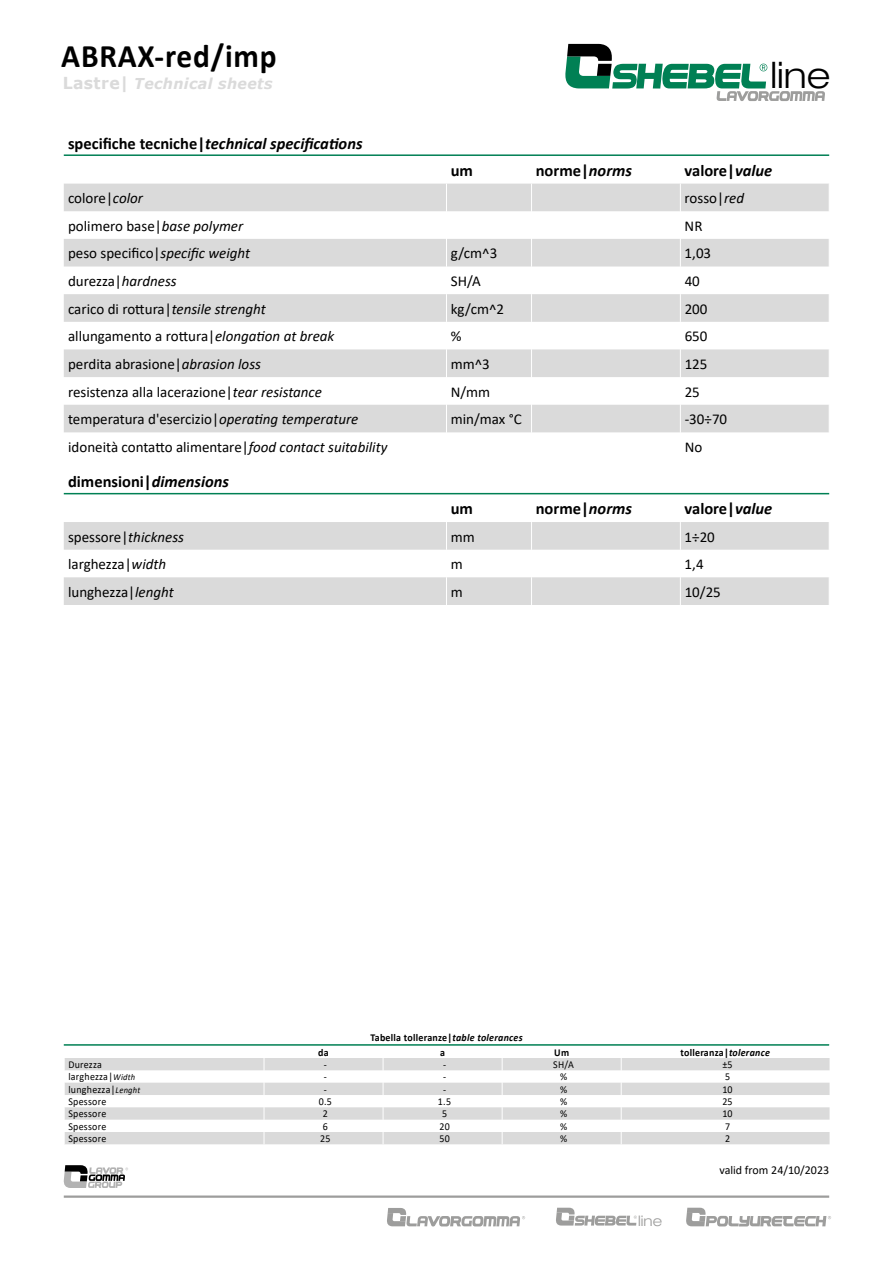
<style>
.page{position:relative;width:893px;height:1263px;background:#fff}
.page>*{position:absolute;margin:0;border:0;box-sizing:border-box;transform-origin:0 0}
.t1{font:300 expanded 36.45px "Helvetica Neue LT Std";color:#000}
.t2{font:700 33px "Calibri";letter-spacing:.025em;color:#000;scale:.95 1}
.t3{font:700 16.5px "Calibri";color:#000}
.t4{font:italic 700 16.5px "Calibri";color:#000}
.t5{font:15px "Calibri";color:#000}
.t6{font:italic 700 15px "Verdana";letter-spacing:.025em;color:#dadada;scale:.95 1}
.t7{font:300 expanded 14.55px "Helvetica Neue LT Std";color:#9d9d9c}
.t8{font:12px "Calibri";color:#000}
.t9{font:10.5px "Calibri";letter-spacing:.025em;color:#000;scale:.95 1}
.t10{font:700 10.5px "Calibri";letter-spacing:.025em;color:#000;scale:.95 1}
.s1{font-style:normal;font-size:16.5px}
.s2{font-style:normal}
.s3{font-style:italic}
.s4{font-style:italic;font-size:9px}
</style>
<div class="page">
<svg style="left:387px;top:1208px;width:138px;height:18px"></svg>
<svg style="left:556px;top:1208px;width:81px;height:17px"></svg>
<svg style="left:686px;top:1208px;width:145px;height:18px"></svg>
<hr style="left:64px;top:1195px;width:765px;height:3px;background:#9d9d9c">
<svg style="left:63px;top:1165px;width:65px;height:23px"></svg>
<svg style="left:565px;top:44px;width:260px;height:57px"></svg>
<hr style="left:64px;top:154px;width:765px;height:2px;background:#008054">
<svg style="left:64px;top:184px;width:765px;height:248px;fill:#dadada"></svg>
<svg style="left:446px;top:184px;width:1px;height:248px"></svg>
<svg style="left:531px;top:184px;width:1px;height:248px"></svg>
<svg style="left:680px;top:184px;width:1px;height:248px"></svg>
<hr style="left:64px;top:493px;width:765px;height:1px;background:#008054">
<svg style="left:64px;top:522px;width:765px;height:83px;fill:#dadada"></svg>
<svg style="left:446px;top:522px;width:1px;height:83px"></svg>
<svg style="left:531px;top:522px;width:1px;height:83px"></svg>
<svg style="left:680px;top:522px;width:1px;height:83px"></svg>
<hr style="left:64px;top:1044px;width:765px;height:2px;background:#008054">
<svg style="left:65px;top:1058px;width:765px;height:86px;fill:#dadada"></svg>
<svg style="left:64px;top:1058px;width:1px;height:86px"></svg>
<svg style="left:264px;top:1058px;width:1px;height:86px"></svg>
<svg style="left:383px;top:1058px;width:1px;height:86px"></svg>
<svg style="left:502px;top:1058px;width:1px;height:86px"></svg>
<svg style="left:621px;top:1058px;width:1px;height:86px"></svg>
<h2 class="t2" style="left:61px;top:33px;width:228px">ABRAX-red/imp</h2>
<p class="t6" style="left:63px;top:74px;width:222px"><span class="s1">Lastre|</span> Technical sheets</p>
<p class="t4" style="left:68px;top:132px;width:296px"><span class="s2">specifiche tecniche|</span>technical specifications</p>
<h1 class="t1" style="left:770px;top:54px;width:61px">line</h1>
<p class="t3" style="left:451px;top:159px;width:24px">um</p>
<p class="t3" style="left:536px;top:159px;width:98px">norme|<span class="s3">norms</span></p>
<p class="t3" style="left:685px;top:159px;width:89px">valore|<span class="s3">value</span></p>
<p class="t5" style="left:68px;top:188px;width:76px">colore|<span class="s3">color</span></p>
<p class="t5" style="left:685px;top:188px;width:61px">rosso|<span class="s3">red</span></p>
<p class="t5" style="left:68px;top:215px;width:177px">polimero base|<span class="s3">base polymer</span></p>
<p class="t5" style="left:685px;top:215px;width:19px">NR</p>
<p class="t5" style="left:68px;top:243px;width:184px">peso specifico|<span class="s3">specific weight</span></p>
<p class="t5" style="left:451px;top:243px;width:48px">g/cm^3</p>
<p class="t5" style="left:685px;top:243px;width:28px">1,03</p>
<p class="t5" style="left:68px;top:271px;width:110px">durezza|<span class="s3">hardness</span></p>
<p class="t5" style="left:451px;top:271px;width:32px">SH/A</p>
<p class="t5" style="left:685px;top:271px;width:17px">40</p>
<p class="t5" style="left:68px;top:298px;width:199px">carico di rottura|<span class="s3">tensile strenght</span></p>
<p class="t5" style="left:451px;top:298px;width:55px">kg/cm^2</p>
<p class="t5" style="left:685px;top:298px;width:24px">200</p>
<p class="t5" style="left:68px;top:326px;width:268px">allungamento a rottura|<span class="s3">elongation at break</span></p>
<p class="t5" style="left:451px;top:326px;width:12px">%</p>
<p class="t5" style="left:685px;top:326px;width:24px">650</p>
<p class="t5" style="left:68px;top:354px;width:194px">perdita abrasione|<span class="s3">abrasion loss</span></p>
<p class="t5" style="left:451px;top:354px;width:41px">mm^3</p>
<p class="t5" style="left:685px;top:354px;width:24px">125</p>
<p class="t5" style="left:68px;top:381px;width:255px">resistenza alla lacerazione|<span class="s3">tear resistance</span></p>
<p class="t5" style="left:451px;top:381px;width:41px">N/mm</p>
<p class="t5" style="left:685px;top:381px;width:17px">25</p>
<p class="t5" style="left:68px;top:409px;width:292px">temperatura d'esercizio|<span class="s3">operating temperature</span></p>
<p class="t5" style="left:451px;top:409px;width:73px">min/max °C</p>
<p class="t5" style="left:685px;top:409px;width:44px">-30÷70</p>
<p class="t5" style="left:68px;top:436px;width:321px">idoneità contatto alimentare|<span class="s3">food contact suitability</span></p>
<p class="t5" style="left:685px;top:436px;width:19px">No</p>
<p class="t3" style="left:68px;top:470px;width:163px">dimensioni|<span class="s3">dimensions</span></p>
<p class="t3" style="left:451px;top:497px;width:24px">um</p>
<p class="t3" style="left:536px;top:497px;width:98px">norme|<span class="s3">norms</span></p>
<p class="t3" style="left:685px;top:497px;width:89px">valore|<span class="s3">value</span></p>
<p class="t5" style="left:68px;top:526px;width:118px">spessore|<span class="s3">thickness</span></p>
<p class="t5" style="left:451px;top:526px;width:25px">mm</p>
<p class="t5" style="left:685px;top:526px;width:32px">1÷20</p>
<p class="t5" style="left:68px;top:554px;width:100px">larghezza|<span class="s3">width</span></p>
<p class="t5" style="left:451px;top:554px;width:13px">m</p>
<p class="t5" style="left:685px;top:554px;width:20px">1,4</p>
<p class="t5" style="left:68px;top:581px;width:107px">lunghezza|<span class="s3">lenght</span></p>
<p class="t5" style="left:451px;top:581px;width:13px">m</p>
<p class="t5" style="left:685px;top:581px;width:38px">10/25</p>
<p class="t10" style="left:370px;top:1030px;width:162px">Tabella tolleranze|<span class="s3">table tolerances</span></p>
<p class="t10" style="left:318px;top:1045px;width:13px">da</p>
<p class="t10" style="left:440px;top:1045px;width:7px">a</p>
<p class="t10" style="left:554px;top:1045px;width:17px">Um</p>
<p class="t10" style="left:680px;top:1045px;width:96px">tolleranza|<span class="s3">tolerance</span></p>
<p class="t9" style="left:68px;top:1057px;width:37px">Durezza</p>
<p class="t9" style="left:324px;top:1057px;width:5px">-</p>
<p class="t9" style="left:443px;top:1057px;width:5px">-</p>
<p class="t9" style="left:553px;top:1057px;width:23px">SH/A</p>
<p class="t9" style="left:722px;top:1057px;width:12px">±5</p>
<p class="t9" style="left:68px;top:1070px;width:72px">larghezza|<span class="s4">Width</span></p>
<p class="t9" style="left:324px;top:1070px;width:5px">-</p>
<p class="t9" style="left:443px;top:1070px;width:5px">-</p>
<p class="t9" style="left:560px;top:1070px;width:9px">%</p>
<p class="t9" style="left:725px;top:1070px;width:7px">5</p>
<p class="t9" style="left:68px;top:1082px;width:77px">lunghezza|<span class="s4">Lenght</span></p>
<p class="t9" style="left:324px;top:1082px;width:5px">-</p>
<p class="t9" style="left:443px;top:1082px;width:5px">-</p>
<p class="t9" style="left:560px;top:1082px;width:9px">%</p>
<p class="t9" style="left:722px;top:1082px;width:12px">10</p>
<p class="t9" style="left:68px;top:1094px;width:41px">Spessore</p>
<p class="t9" style="left:319px;top:1094px;width:15px">0.5</p>
<p class="t9" style="left:438px;top:1094px;width:15px">1.5</p>
<p class="t9" style="left:560px;top:1094px;width:9px">%</p>
<p class="t9" style="left:722px;top:1094px;width:12px">25</p>
<p class="t9" style="left:68px;top:1107px;width:41px">Spessore</p>
<p class="t9" style="left:323px;top:1107px;width:7px">2</p>
<p class="t9" style="left:442px;top:1107px;width:7px">5</p>
<p class="t9" style="left:560px;top:1107px;width:9px">%</p>
<p class="t9" style="left:722px;top:1107px;width:12px">10</p>
<p class="t9" style="left:68px;top:1119px;width:41px">Spessore</p>
<p class="t9" style="left:323px;top:1119px;width:7px">6</p>
<p class="t9" style="left:439px;top:1119px;width:12px">20</p>
<p class="t9" style="left:560px;top:1119px;width:9px">%</p>
<p class="t9" style="left:725px;top:1119px;width:7px">7</p>
<p class="t9" style="left:68px;top:1131px;width:41px">Spessore</p>
<p class="t9" style="left:320px;top:1131px;width:12px">25</p>
<p class="t9" style="left:439px;top:1131px;width:12px">50</p>
<p class="t9" style="left:560px;top:1131px;width:9px">%</p>
<p class="t9" style="left:725px;top:1131px;width:7px">2</p>
<p class="t7" style="left:638px;top:1212px;width:25px">line</p>
<p class="t8" style="left:719px;top:1162px;width:111px">valid from 24/10/2023</p>
</div>
